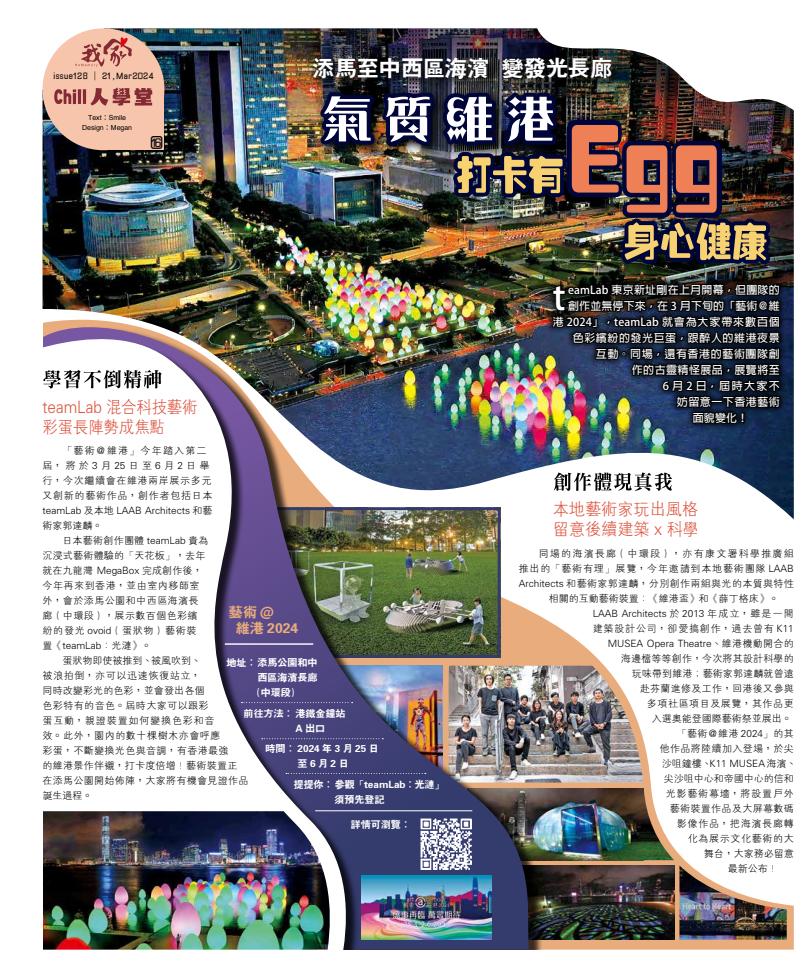
<style>
.page{position:relative;width:808px;height:978px;background:#fff}
.page>*{position:absolute;margin:0;border:0;box-sizing:border-box;transform-origin:0 0}
.t1{font:700 34.8px "Adobe Fan Heiti Std";color:#fff}
.t2{font:22.1px "FZH4 B B51 0";color:#fff}
.t3{font:17px/20.4px "FZXH1 B B51 0";color:#dc523c;scale:.9 1}
.t4{font:17px/20.4px "FZXH1 B B51 0";color:#dc523c;scale:.95 1}
.t5{font:16px "Aa WDHT Non Commercial Use";color:#000}
.t6{font:14px/16px "FZH4 B B51 0";color:#e9ac7c}
.t7{font:700 11px "Adobe Fan Heiti Std";letter-spacing:.04em;color:#fff}
.t8{font:700 11px "Adobe Fan Heiti Std";letter-spacing:.02em;color:#fff}
.t9{font:700 11px "Adobe Fan Heiti Std";letter-spacing:.01em;color:#fff}
.t10{font:10px/15px "FZXH1 B B51 0";letter-spacing:.035em;color:#000}
.t11{font:10px "FZXH1 B B51 0";color:#000}
.t12{font:10px/15px "FZXH1 B B51 0";letter-spacing:.065em;color:#000}
.t13{font:10px/15px "FZH4 B B51 0";color:#fff}
.t14{font:10px "FZXH1 B B51 0";letter-spacing:.08em;color:#000}
.t15{font:10px "FZXH1 B B51 0";letter-spacing:.015em;color:#000}
.t16{font:10px "FZXH1 B B51 0";letter-spacing:.085em;color:#000}
.t17{font:10px "FZXH1 B B51 0";letter-spacing:.125em;color:#000}
.t18{font:10px "FZXH1 B B51 0";letter-spacing:.06em;color:#000}
.t19{font:9px "Aa WDHT Non Commercial Use";letter-spacing:.05em;color:#000}
.t20{font:7px/10px "FZHTB B51 0";color:#000;text-align:center}
</style>
<div class="page">
<svg style="left:543px;top:618px;width:251px;height:332px"></svg>
<img style="left:543px;top:788px;width:131px;height:72px">
<img style="left:543px;top:666px;width:75px;height:117px">
<img style="left:617px;top:698px;width:26px;height:85px">
<img style="left:543px;top:865px;width:131px;height:75px">
<img style="left:679px;top:865px;width:108px;height:75px">
<img style="left:382px;top:520px;width:147px;height:430px">
<img style="left:382px;top:875px;width:110px;height:64px">
<img style="left:214px;top:520px;width:168px;height:430px">
<img style="left:43px;top:811px;width:287px;height:139px">
<hr style="left:315px;top:810px;width:157px;height:1px;background:#fff">
<svg style="left:241px;top:702px;width:112px;height:1px"></svg>
<svg style="left:262px;top:738px;width:121px;height:1px"></svg>
<svg style="left:286px;top:773px;width:140px;height:1px"></svg>
<img style="left:43px;top:28px;width:751px;height:492px">
<div style="left:34px;top:21px;width:69px;height:68px;background:#fff"></div>
<div style="left:43px;top:28px;width:121px;height:122px;background:#f6c5ac;border-radius:50%"></div>
<div style="left:103px;top:89px;width:61px;height:61px;background:#f6c5ac"></div>
<svg style="left:75px;top:37px;width:57px;height:30px"></svg>
<svg style="left:54px;top:87px;width:98px;height:19px"></svg>
<div style="left:546px;top:277px;width:241px;height:153px;background:#000;opacity:.75"></div>
<img style="left:308px;top:28px;width:486px;height:397px">
<hr style="left:225px;top:643px;width:88px;height:2px;background:#fff">
<svg style="left:43px;top:370px;width:119px;height:18px"></svg>
<svg style="left:554px;top:473px;width:118px;height:18px"></svg>
<img style="left:420px;top:818px;width:52px;height:52px">
<p class="t19" style="left:53px;top:71px;width:102px">issue128 │ 21‚Mar2024</p>
<p class="t20" style="left:82px;top:112px;width:52px">Text：Smile<br>Design：Megan</p>
<h3 class="t5" style="left:150px;top:134px;width:13px">⑯</h3>
<h2 class="t2" style="left:313px;top:56px;width:301px">添馬至中西區海濱 變發光長廊</h2>
<h3 class="t3" style="left:43px;top:397px;width:174px">teamLab 混合科技藝術彩蛋長陣勢成焦點</h3>
<p class="t12" style="left:43px;top:443px;width:171px;text-indent:20px">「藝術＠維港」今年踏入第二屆，將於3月25日至6月2日舉行，今次繼續會在維港兩岸展示多元又創新的藝術作品，創作者包括日本teamLab 及本地 LAAB Architects 和藝術家郭達麟。</p>
<p class="t10" style="left:43px;top:533px;width:167px;text-indent:20px">日本藝術創作團體 teamLab 貴為沉浸式藝術體驗的「天花板」，去年就在九龍灣 MegaBox 完成創作後，今年再來到香港，並由室內移師室外，會於添馬公園和中西區海濱長廊（中環段），展示數百個色彩繽紛的發光 ovoid（蛋狀物）藝術裝置《teamLab：光漣》。</p>
<p class="t10" style="left:43px;top:653px;width:207px;text-indent:20px">蛋狀物即使被推到、被風吹到、<br>被浪拍倒，亦可以迅速恢復站立，<br>同時改變彩光的色彩，並會發出各個<br>色彩特有的音色。屆時大家可以跟彩<br>蛋互動，親證裝置如何變換色彩和音<br>效。此外，園內的數十棵樹木亦會呼應<br>彩蛋，不斷變換光色與音調，有香港最強<br>的維港景作伴襯，打卡度倍增！藝術裝置正在添馬公園開始佈陣，大家將有機會見證作品誕生過程。</p>
<h3 class="t6" style="left:236px;top:605px;width:64px;text-indent:-7px">藝術 @<br>維港 2024</h3>
<p class="t13" style="left:227px;top:655px;width:92px">地址：添馬公園和中</p>
<p class="t13" style="left:258px;top:670px;width:61px">西區海濱長廊</p>
<p class="t13" style="left:253px;top:685px;width:47px">（中環段）</p>
<p class="t13" style="left:296px;top:706px;width:51px;text-indent:-52px">前往方法：港鐵金鐘站<br>A 出口</p>
<p class="t13" style="left:266px;top:742px;width:115px;text-align:center">時間：2024 年 3 月 25 日至6月2日</p>
<p class="t13" style="left:335px;top:777px;width:111px;text-indent:-41px">提提你：參觀「teamLab：光漣」須預先登記</p>
<p class="t13" style="left:351px;top:817px;width:61px">詳情可瀏覽：</p>
<h1 class="t1" style="left:553px;top:276px;width:14px">t</h1>
<p class="t8" style="left:568px;top:283px;width:213px">eamLab 東京新址剛在上月開幕，但團隊的</p>
<p class="t9" style="left:568px;top:299px;width:213px">創作並無停下來，在 3 月下旬的「藝術＠維</p>
<p class="t7" style="left:553px;top:315px;width:229px">港 2024」，teamLab 就會為大家帶來數百個</p>
<p class="t7" style="left:573px;top:331px;width:209px">色彩繽紛的發光巨蛋，跟醉人的維港夜景</p>
<p class="t7" style="left:596px;top:347px;width:185px">互動。同場，還有香港的藝術團隊創</p>
<p class="t7" style="left:632px;top:363px;width:149px">作的古靈精怪展品，展覽將至</p>
<p class="t7" style="left:663px;top:379px;width:119px">6 月 2 日，屆時大家不</p>
<p class="t7" style="left:677px;top:395px;width:104px">妨留意一下香港藝術</p>
<p class="t7" style="left:693px;top:411px;width:57px">面貌變化！</p>
<h3 class="t4" style="left:553px;top:499px;width:155px">本地藝術家玩出風格留意後續建築 x 科學</h3>
<p class="t17" style="left:539px;top:548px;width:257px">同場的海濱長廊（中環段），亦有康文署科學推廣組</p>
<p class="t16" style="left:519px;top:563px;width:276px">推出的「藝術有理」展覽，今年邀請到本地藝術團隊 LAAB</p>
<p class="t10" style="left:519px;top:576px;width:277px">Architects 和藝術家郭達麟，分別創作兩組與光的本質與特性</p>
<p class="t11" style="left:549px;top:593px;width:231px">相關的互動藝術裝置：《維港盃》和《薛丁格床》。</p>
<p class="t11" style="left:593px;top:608px;width:203px">LAAB Architects 於 2013 年成立，雖是一間</p>
<p class="t14" style="left:593px;top:623px;width:202px">建築設計公司，卻愛搞創作，過去曾有 K11</p>
<p class="t11" style="left:608px;top:638px;width:188px">MUSEA Opera Theatre、維港機動開合的</p>
<p class="t10" style="left:621px;top:651px;width:175px">海邊檔等等創作，今次將其設計科學的</p>
<p class="t15" style="left:632px;top:668px;width:163px">玩味帶到維港；藝術家郭達麟就曾遠</p>
<p class="t10" style="left:640px;top:681px;width:156px">赴芬蘭進修及工作，回港後又參與</p>
<p class="t18" style="left:647px;top:698px;width:148px">多項社區項目及展覽，其作品更</p>
<p class="t11" style="left:652px;top:713px;width:141px">入選奧能登國際藝術祭並展出。</p>
<p class="t15" style="left:677px;top:728px;width:119px">「藝術＠維港 2024」的其</p>
<p class="t10" style="left:660px;top:741px;width:135px">他作品將陸續加入登場，於尖</p>
<p class="t11" style="left:662px;top:758px;width:136px">沙咀鐘樓、K11 MUSEA海濱、</p>
<p class="t11" style="left:664px;top:773px;width:131px">尖沙咀中心和帝國中心的信和</p>
<p class="t14" style="left:666px;top:788px;width:129px">光影藝術幕墻，將設置戶外</p>
<p class="t10" style="left:670px;top:801px;width:125px">藝術裝置作品及大屏幕數碼</p>
<p class="t14" style="left:677px;top:818px;width:119px">影像作品，把海濱長廊轉</p>
<p class="t12" style="left:688px;top:831px;width:108px">化為展示文化藝術的大</p>
<p class="t11" style="left:704px;top:848px;width:91px">舞台，大家務必留意</p>
<p class="t10" style="left:728px;top:861px;width:51px">最新公布！</p>
</div>
